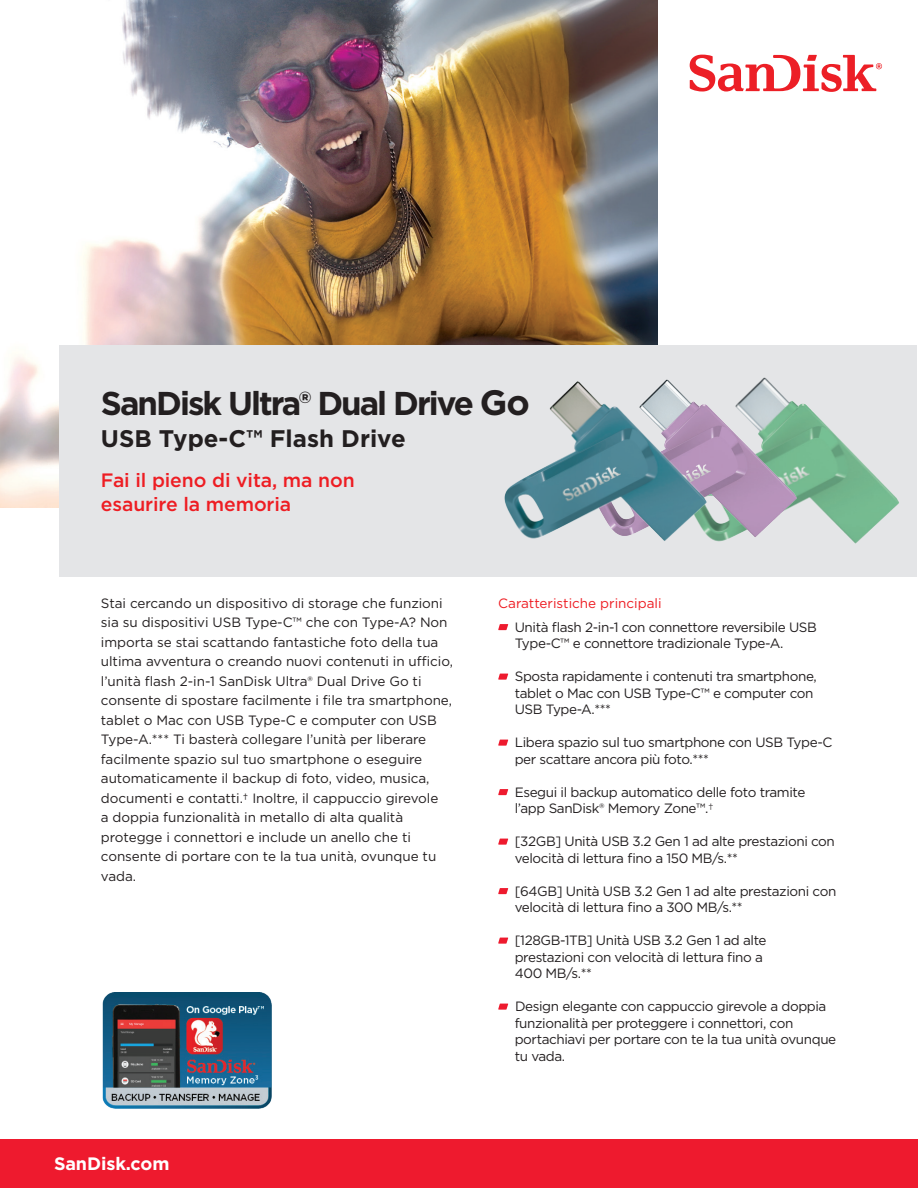
<style>
.page{position:relative;width:918px;height:1188px;background:#fff}
.page>*{position:absolute;margin:0;border:0;box-sizing:border-box;transform-origin:0 0}
.t1{font:700 33px "Gotham";letter-spacing:-.06em;color:#231f20}
.t2{font:700 24px "Gotham";color:#231f20}
.Front_Subhead_title{font:500 19.35px/24px "Gotham";letter-spacing:-.005em;color:#ee1d23}
.t3{font:700 18px "Gotham";letter-spacing:-.005em;color:#fff}
.Body-text_run{font:13.5px/16.5px "Gotham";letter-spacing:-.03em;color:#231f20}
.Body-text_run-2{font:13.5px/19.5px "Gotham";letter-spacing:-.005em;color:#231f20}
.Front_Sidebar_headline{font:13.5px "Gotham";color:#ee1d23}
.s1{font-size:35.25px}
.s2{font-weight:300}
</style>
<div class="page">
<img style="left:0;top:0;width:657px;height:508px">
<div style="left:0;top:1139px;width:918px;height:49px;background:#ee1a2e"></div>
<div style="left:59px;top:345px;width:858px;height:232px;background:#e4e5e7"></div>
<img style="left:805px;top:404px;width:94px;height:140px">
<img style="left:718px;top:377px;width:87px;height:165px">
<img style="left:504px;top:379px;width:214px;height:163px">
<svg style="left:498px;top:624px;width:10px;height:6px"></svg>
<svg style="left:498px;top:674px;width:10px;height:6px"></svg>
<svg style="left:498px;top:740px;width:10px;height:6px"></svg>
<svg style="left:498px;top:789px;width:10px;height:6px"></svg>
<svg style="left:498px;top:839px;width:10px;height:6px"></svg>
<svg style="left:498px;top:888px;width:10px;height:6px"></svg>
<svg style="left:498px;top:938px;width:10px;height:6px"></svg>
<svg style="left:498px;top:1004px;width:10px;height:6px"></svg>
<img style="left:102px;top:993px;width:169px;height:116px">
<svg style="left:690px;top:55px;width:192px;height:37px"></svg>
<p class="t1" style="left:101px;top:381px;width:431px">SanDisk Ultra® Dual Drive <span class="s1">Go</span></p>
<p class="t2" style="left:101px;top:423px;width:306px">USB Type-C™ Flash Drive</p>
<p class="Front_Subhead_title" style="left:101px;top:468px;width:255px">Fai il pieno di vita, ma non esaurire la memoria</p>
<p class="Body-text_run-2" style="left:101px;top:593px;width:354px">Stai cercando un dispositivo di storage che funzioni sia su dispositivi USB Type-C™ che con Type-A? Non importa se stai scattando fantastiche foto della tua ultima avventura o creando nuovi contenuti in ufficio, l’unità flash 2-in-1 SanDisk Ultra® Dual Drive Go ti consente di spostare facilmente i file tra smartphone, tablet o Mac con USB Type-C e computer con USB Type-A.*** Ti basterà collegare l’unità per liberare facilmente spazio sul tuo smartphone o eseguire automaticamente il backup di foto, video, musica, documenti e contatti.† Inoltre, il cappuccio girevole<br>a doppia funzionalità in metallo di alta qualità protegge i connettori e include un anello che ti consente di portare con te la tua unità, ovunque tu</p>
<p class="Body-text_run" style="left:101px;top:867px;width:37px">vada.</p>
<p class="t3" style="left:54px;top:1152px;width:117px">SanDisk.com</p>
<p class="Front_Sidebar_headline" style="left:498px;top:594px;width:165px">Caratteristiche principali</p>
<p class="Body-text_run" style="left:515px;top:618px;width:304px">Unità flash 2-in-1 con connettore reversibile USB<br>Type-C™ e connettore tradizionale Type-A.</p>
<p class="Body-text_run" style="left:515px;top:668px;width:303px">Sposta rapidamente i contenuti tra smartphone, tablet o Mac con USB Type-C™ e computer con<br>USB Type-A.***</p>
<p class="Body-text_run" style="left:515px;top:734px;width:319px">Libera spazio sul tuo smartphone con USB Type-C per scattare ancora più foto.***</p>
<p class="Body-text_run" style="left:515px;top:783px;width:292px">Esegui il backup automatico delle foto tramite l’app SanDisk® Memory Zone™.<span class="s2">†</span></p>
<p class="Body-text_run" style="left:515px;top:833px;width:322px">[32GB] Unità USB 3.2 Gen 1 ad alte prestazioni con velocità di lettura fino a 150 MB/s.**</p>
<p class="Body-text_run" style="left:515px;top:882px;width:323px">[64GB] Unità USB 3.2 Gen 1 ad alte prestazioni con velocità di lettura fino a 300 MB/s.**</p>
<p class="Body-text_run" style="left:515px;top:932px;width:253px">[128GB-1TB] Unità USB 3.2 Gen 1 ad alte prestazioni con velocità di lettura fino a<br>400 MB/s.**</p>
<p class="Body-text_run" style="left:515px;top:998px;width:323px">Design elegante con cappuccio girevole a doppia funzionalità per proteggere i connettori, con portachiavi per portare con te la tua unità ovunque tu vada.</p>
</div>
